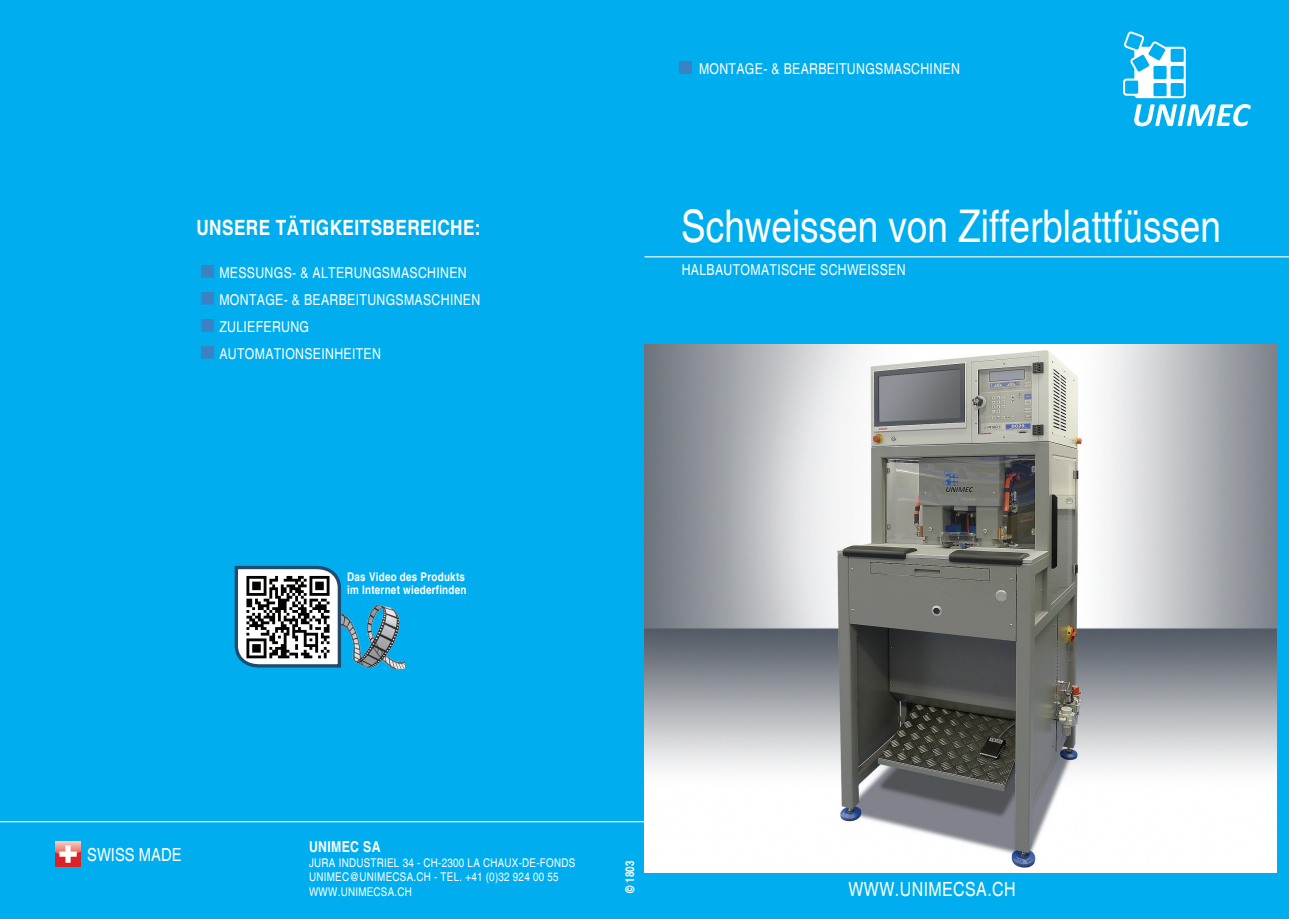
<style>
.page{position:relative;width:1289px;height:919px;background:#fff}
.page>*{position:absolute;margin:0;border:0;box-sizing:border-box;transform-origin:0 0}
.t1{font:condensed 45px "Helvetica";color:#fff}
.t2{font:700 condensed 21px "Helvetica";letter-spacing:.02em;color:#fff}
.t3{font:condensed 19.5px "Helvetica";letter-spacing:.02em;color:#fff}
.t4{font:condensed 18px "Helvetica";color:#fff}
.t5{font:condensed 15px/27px "Helvetica";letter-spacing:.02em;color:#fff}
.t6{font:700 condensed 15px "Helvetica";letter-spacing:.02em;color:#fff}
.t7{font:condensed 12px/14.4px "Helvetica";letter-spacing:.02em;color:#fff}
.t8{font:700 condensed 12px/13.5px "Helvetica";letter-spacing:.02em;color:#fff}
</style>
<div class="page">
<div style="left:2px;top:0;width:1286px;height:918px;background:#00aeef"></div>
<hr style="left:644px;top:256px;width:644px;height:1px;background:#fff">
<hr style="left:0;top:821px;width:644px;height:1px;background:#fff">
<img style="left:55px;top:841px;width:26px;height:25px">
<svg style="left:1134px;top:104px;width:116px;height:22px"></svg>
<svg style="left:1123px;top:31px;width:62px;height:67px"></svg>
<img style="left:343px;top:604px;width:61px;height:64px">
<img style="left:644px;top:344px;width:632px;height:528px">
<div style="left:679px;top:61px;width:13px;height:13px;background:#3b82c4"></div>
<svg style="left:234px;top:565px;width:109px;height:103px;background:#89989f"></svg>
<h2 class="t2" style="left:196px;top:214px;width:13px">unse</h2>
<h2 class="t2" style="left:246px;top:214px;width:236px">re tätigkeitsbereiche:</h2>
<p class="t5" style="left:219px;top:259px;width:173px">MESSUNGS- &amp; ALTERUNGSMAS</p>
<p class="t5" style="left:418px;top:259px;width:50px">CHINEN</p>
<p class="t5" style="left:219px;top:286px;width:186px">MONTAGE- &amp; BEARBEITUNGSMAS</p>
<p class="t5" style="left:431px;top:286px;width:50px">CHINEN</p>
<p class="t5" style="left:219px;top:313px;width:163px">ZULIEFERUNG<br>AUTOMATIONSEI NHEITEN</p>
<p class="t8" style="left:347px;top:570px;width:121px">Das Video des Produkts im Internet wiederfinden</p>
<p class="t5" style="left:699px;top:55px;width:186px">MONTAGE- &amp; BEARBEITUNGSMAS</p>
<p class="t5" style="left:911px;top:55px;width:50px">CHINEN</p>
<h1 class="t1" style="left:681px;top:200px;width:541px">SCHWEISSEN VON ZIFFERBLATTFÜSSEN</h1>
<p class="t5" style="left:681px;top:256px;width:175px">HALBAUTOMATISCHE SCHWEISSE</p>
<p class="t5" style="left:896px;top:256px;width:10px">N</p>
<p class="t4" style="left:87px;top:843px;width:96px">SWISS MADE</p>
<p class="t6" style="left:309px;top:837px;width:73px">UNIMEC SA</p>
<p class="t7" style="left:309px;top:855px;width:260px">JURA INDUSTRIEL 34 - CH-2300 LA CHAUX-DE-FONDS<br>UNIMEC@UNIMECSA.CH - TEL. +41 (0)32 924 00 55<br>WWW</p>
<p class="t7" style="left:338px;top:884px;width:76px">.UNIMECSA.CH</p>
<p class="t8" style="left:623px;top:893px;width:35px;rotate:-90deg">© 1803</p>
<h3 class="t3" style="left:848px;top:877px;width:17px">WWW</h3>
<h3 class="t3" style="left:895px;top:877px;width:122px">.UNIMECSA.CH</h3>
</div>
